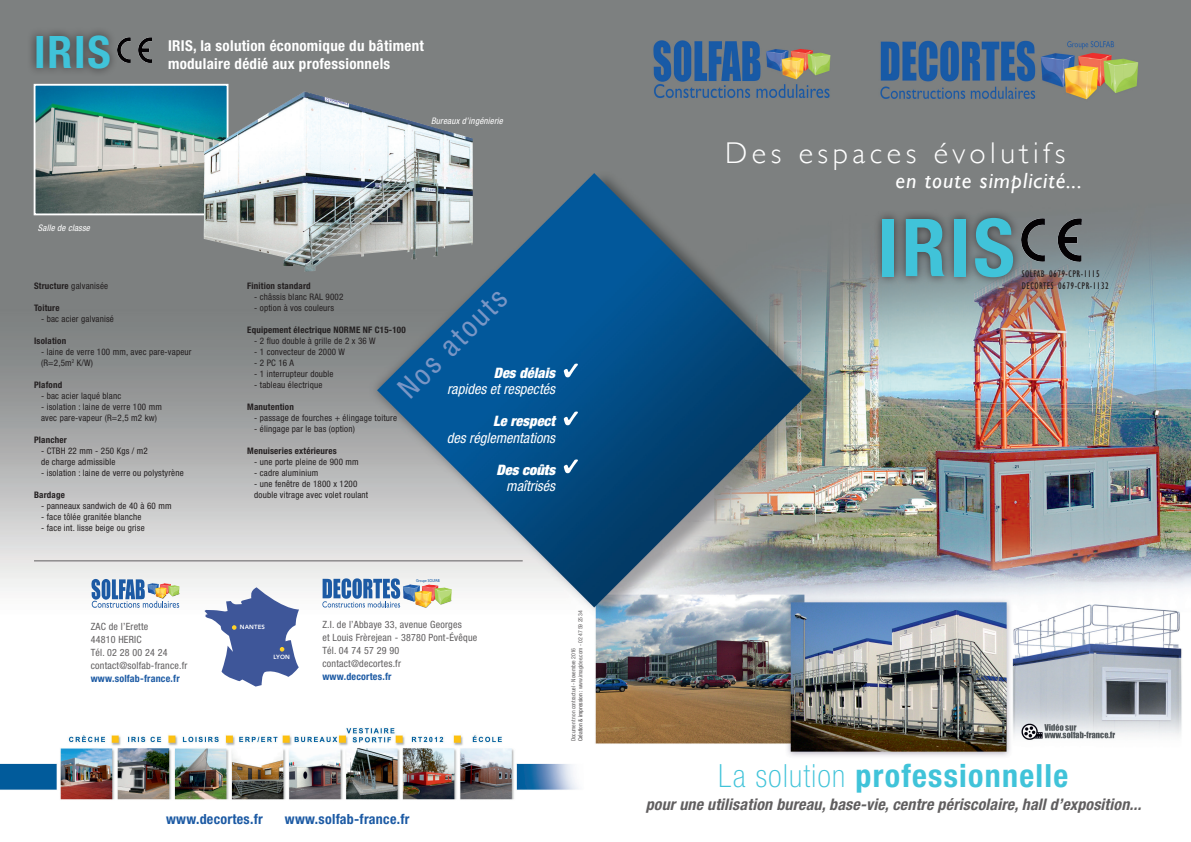
<style>
.page{position:relative;width:1191px;height:842px;background:#fff}
.page>*{position:absolute;margin:0;border:0;box-sizing:border-box;transform-origin:0 0}
.t1{font:700 condensed 80px "Helvetica Neue";color:#40c3d9}
.t2{font:700 condensed 44.8px "Helvetica Neue";color:#40c3d9}
.t3{font:700 condensed 32px "Helvetica Neue";letter-spacing:.04em;color:#40c3d9}
.t4{font:300 30px "Gill Sans";letter-spacing:.15em;color:#fff}
.t5{font:condensed 28.9px "Helvetica Neue";color:#7a96c5}
.t6{font:italic 22px "Gill Sans";letter-spacing:.05em;color:#fff}
.t7{font:italic 700 condensed 16px "Helvetica Neue";letter-spacing:.01em;color:#605e5f}
.t8{font:700 condensed 15px "Helvetica Neue";letter-spacing:.02em;color:#fff}
.t9{font:italic condensed 14.4px "Helvetica Neue";color:#fff}
.t10{font:italic 900 condensed 14.4px "Helvetica Neue";color:#fff}
.t11{font:italic 900 expanded 14.4px "Helvetica Neue";color:#fff}
.t12{font:700 condensed 14px "Helvetica Neue";letter-spacing:.02em;color:#1c5aa4}
.t13{font:condensed 10px "Helvetica Neue";letter-spacing:.02em;color:#605e5f}
.t14{font:condensed 10px "Gill Sans";letter-spacing:.05em;color:#231f20}
.t15{font:700 condensed 10px "Helvetica Neue";letter-spacing:.02em;color:#1c5aa4}
.t16{font:condensed 9px "Helvetica Neue";letter-spacing:.02em;color:#231f20}
.t17{font:700 condensed 9px "Helvetica Neue";letter-spacing:.02em;color:#231f20}
.t18{font:italic condensed 9px "Helvetica Neue";letter-spacing:.02em;color:#fff}
.t19{font:800 6px "Avenir";letter-spacing:.025em;color:#fff}
.t20{font:condensed 5.8px "Helvetica Neue";letter-spacing:-.01em;color:#605e5f}
.t21{font:4.3px "Gill Sans";color:#185ba5;scale:.8 1}
.s1{font-weight:700}
.s2{font-weight:500}
.s3{font-weight:100}
</style>
<div class="page">
<img style="left:0;top:0;width:1191px;height:800px">
<img style="left:37px;top:87px;width:188px;height:125px">
<div style="left:34px;top:84px;width:194px;height:131px;border:2px solid #fff"></div>
<img style="left:203px;top:92px;width:270px;height:180px">
<img style="left:119px;top:37px;width:33px;height:25px">
<svg style="left:564px;top:363px;width:16px;height:14px"></svg>
<svg style="left:564px;top:411px;width:16px;height:14px"></svg>
<svg style="left:564px;top:459px;width:16px;height:14px"></svg>
<img style="left:1022px;top:218px;width:59px;height:43px">
<div style="left:873px;top:208px;width:149px;height:79px;background:#231f20;opacity:.75"></div>
<div style="left:27px;top:26px;width:92px;height:52px;background:#231f20;opacity:.75"></div>
<hr style="left:34px;top:561px;width:489px;height:1px;background:#605e5f">
<img style="left:180px;top:588px;width:2px;height:14px">
<svg style="left:91px;top:579px;width:89px;height:29px"></svg>
<img style="left:397px;top:592px;width:58px;height:22px">
<svg style="left:322px;top:578px;width:130px;height:30px"></svg>
<svg style="left:204px;top:587px;width:95px;height:99px"></svg>
<p class="t2" style="left:34px;top:25px;width:78px">IRIS</p>
<p class="t18" style="left:38px;top:222px;width:53px">Salle de classe</p>
<p class="t8" style="left:168px;top:36px;width:257px">IRIS, la solution économique du bâtiment</p>
<p class="t8" style="left:168px;top:54px;width:224px">modulaire dédié aux professionnels</p>
<p class="t18" style="left:431px;top:116px;width:73px">Bureaux d’ingénierie</p>
<p class="t16" style="left:34px;top:280px;width:76px"><span class="s1">Structure</span> galvanisée</p>
<p class="t17" style="left:34px;top:302px;width:27px">Toiture</p>
<p class="t16" style="left:41px;top:313px;width:74px">- bac acier galvanisé</p>
<p class="t17" style="left:34px;top:335px;width:34px">Isolation</p>
<p class="t16" style="left:41px;top:346px;width:152px">- laine de verre 100 mm, avec pare-vapeur</p>
<p class="t16" style="left:41px;top:357px;width:53px">(R=2,5m<sup>2</sup> K/W)</p>
<p class="t17" style="left:34px;top:379px;width:30px">Plafond</p>
<p class="t16" style="left:41px;top:390px;width:82px">- bac acier laqué blanc</p>
<p class="t16" style="left:41px;top:401px;width:122px">- isolation : laine de verre 100 mm</p>
<p class="t16" style="left:41px;top:412px;width:118px">avec pare-vapeur (R=2,5 m2 kw)</p>
<p class="t17" style="left:34px;top:434px;width:34px">Plancher</p>
<p class="t16" style="left:41px;top:445px;width:108px">- CTBH 22 mm - 250 Kgs / m2</p>
<p class="t16" style="left:41px;top:456px;width:76px">de charge admissible</p>
<p class="t16" style="left:41px;top:467px;width:144px">- isolation : laine de verre ou polystyrène</p>
<p class="t17" style="left:34px;top:489px;width:32px">Bardage</p>
<p class="t16" style="left:41px;top:500px;width:132px">- panneaux sandwich de 40 à 60 mm</p>
<p class="t16" style="left:41px;top:511px;width:102px">- face tôlée granitée blanche</p>
<p class="t16" style="left:41px;top:522px;width:105px">- face int. lisse beige ou grise</p>
<p class="t13" style="left:91px;top:621px;width:59px">ZAC de l’Erette</p>
<p class="t13" style="left:91px;top:634px;width:52px">44810 HERIC</p>
<p class="t13" style="left:91px;top:647px;width:78px">Tél. 02 28 00 24 24</p>
<p class="t13" style="left:91px;top:660px;width:98px">contact@solfab-france.fr</p>
<p class="t15" style="left:91px;top:672px;width:90px">www.solfab-france.fr</p>
<p class="t17" style="left:247px;top:280px;width:65px">Finition standard</p>
<p class="t16" style="left:254px;top:291px;width:91px">- châssis blanc RAL 9002</p>
<p class="t16" style="left:254px;top:302px;width:81px">- option à vos couleurs</p>
<p class="t17" style="left:247px;top:324px;width:160px">Equipement électrique NORME NF C15-100</p>
<p class="t16" style="left:254px;top:335px;width:123px">- 2 fluo double à grille de 2 x 36 W</p>
<p class="t16" style="left:254px;top:346px;width:92px">- 1 convecteur de 2000 W</p>
<p class="t16" style="left:254px;top:357px;width:41px">- 2 PC 16 A</p>
<p class="t16" style="left:254px;top:368px;width:81px">- 1 interrupteur double</p>
<p class="t16" style="left:254px;top:379px;width:70px">- tableau électrique</p>
<p class="t17" style="left:247px;top:401px;width:48px">Manutention</p>
<p class="t16" style="left:254px;top:412px;width:144px">- passage de fourches + élingage toiture</p>
<p class="t16" style="left:254px;top:423px;width:102px">- élingage par le bas (option)</p>
<p class="t17" style="left:247px;top:445px;width:91px">Menuiseries extérieures</p>
<p class="t16" style="left:254px;top:456px;width:106px">- une porte pleine de 900 mm</p>
<p class="t16" style="left:254px;top:467px;width:66px">- cadre aluminium</p>
<p class="t16" style="left:254px;top:478px;width:105px">- une fenêtre de 1800 x 1200</p>
<p class="t16" style="left:254px;top:489px;width:115px">double vitrage avec volet roulant</p>
<p class="t5" style="left:391px;top:381px;width:141px;rotate:-45deg">Nos atouts</p>
<p class="t10" style="left:494px;top:364px;width:63px">Des délais</p>
<p class="t9" style="left:447px;top:380px;width:110px">rapides et respectés</p>
<p class="t10" style="left:493px;top:412px;width:63px">Le respect</p>
<p class="t9" style="left:447px;top:429px;width:110px">des réglementations</p>
<p class="t11" style="left:496px;top:461px;width:60px">Des coûts</p>
<p class="t9" style="left:506px;top:478px;width:50px">maîtrisés</p>
<p class="t21" style="left:416px;top:578px;width:31px">Groupe SOLFAB</p>
<p class="t19" style="left:240px;top:623px;width:27px">NANTES</p>
<p class="t20" style="left:577px;top:741px;width:133px;rotate:-90deg"><span class="s2">Création &amp; impression :</span> www.imagidee.com - 02 47 59 25 34</p>
<p class="t13" style="left:322px;top:619px;width:141px">Z.I. de l’Abbaye 33, avenue Georges</p>
<p class="t13" style="left:322px;top:632px;width:156px">et Louis Frèrejean - 38780 Pont-Évêque</p>
<p class="t13" style="left:322px;top:645px;width:78px">Tél. 04 74 57 29 90</p>
<p class="t13" style="left:322px;top:658px;width:80px">contact@decortes.fr</p>
<p class="t15" style="left:322px;top:670px;width:71px">www.decortes.fr</p>
<p class="t19" style="left:274px;top:653px;width:18px">LYON</p>
<p class="t20" style="left:570px;top:741px;width:95px;rotate:-90deg">Document non contractuel - Novembre 2016</p>
<p class="t12" style="left:166px;top:810px;width:98px">www.decortes.fr</p>
<p class="t12" style="left:285px;top:810px;width:126px">www.solfab-france.fr</p>
<p class="t4" style="left:725px;top:129px;width:342px">Des espaces évolutifs</p>
<p class="t6" style="left:895px;top:168px;width:188px">en toute simplicité...</p>
<p class="t1" style="left:878px;top:199px;width:138px">IRIS</p>
<p class="t14" style="left:1021px;top:268px;width:80px">SOLFAB 0679-CPR-1115</p>
<p class="t14" style="left:1021px;top:280px;width:89px">DECORTES 0679-CPR-1132</p>
<p class="t3" style="left:718px;top:756px;width:352px"><span class="s3">La solution</span> professionnelle</p>
<p class="t7" style="left:645px;top:795px;width:497px">pour une utilisation bureau, base-vie, centre périscolaire, hall d’exposition...</p>
</div>
